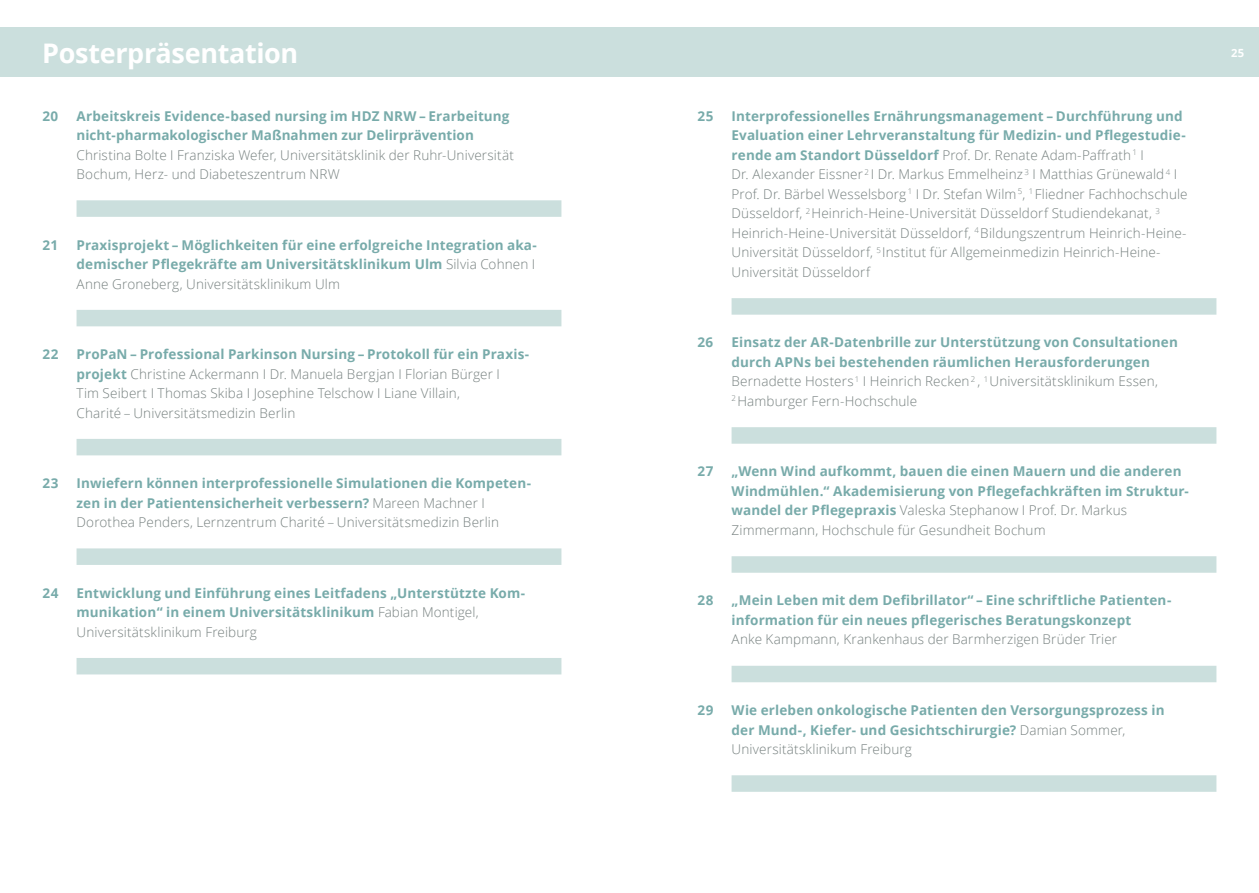
<style>
.page{position:relative;width:1259px;height:893px;background:#fff}
.page>*{position:absolute;margin:0;border:0;box-sizing:border-box;transform-origin:0 0}
.t1{font:700 27px "Open Sans";letter-spacing:-.015em;color:#fff}
.t2{font:700 13.5px/19.5px "Open Sans";letter-spacing:.01em;color:#78abaa}
.t3{font:300 13.5px/19.5px "Open Sans";letter-spacing:.01em;color:#76807f}
.t4{font:700 11.25px "Open Sans";color:#fff}
.s1{font-weight:300;color:#76807f}
.s2{font-weight:700;color:#78abaa}
</style>
<div class="page">
<div style="left:0;top:28px;width:1259px;height:49px;background:#cbdfdd"></div>
<div style="left:77px;top:200px;width:484px;height:17px;background:#cbdfdd"></div>
<div style="left:77px;top:310px;width:484px;height:16px;background:#cbdfdd"></div>
<div style="left:77px;top:439px;width:484px;height:16px;background:#cbdfdd"></div>
<div style="left:77px;top:548px;width:484px;height:17px;background:#cbdfdd"></div>
<div style="left:77px;top:658px;width:484px;height:16px;background:#cbdfdd"></div>
<div style="left:731px;top:298px;width:485px;height:17px;background:#cbdfdd"></div>
<div style="left:731px;top:427px;width:485px;height:17px;background:#cbdfdd"></div>
<div style="left:731px;top:556px;width:485px;height:17px;background:#cbdfdd"></div>
<div style="left:731px;top:666px;width:485px;height:16px;background:#cbdfdd"></div>
<div style="left:731px;top:775px;width:485px;height:17px;background:#cbdfdd"></div>
<h1 class="t1" style="left:42px;top:34px;width:257px">Posterpräsentation</h1>
<p class="t4" style="left:1231px;top:44px;width:15px">25</p>
<p class="t2" style="left:43px;top:106px;width:17px">20</p>
<p class="t2" style="left:77px;top:106px;width:434px">Arbeitskreis Evidence-based nursing im HDZ NRW – Erarbeitung nicht-pharmakologischer Maßnahmen zur Delirprävention</p>
<p class="t3" style="left:77px;top:145px;width:439px">Christina Bolte I Franziska Wefer, Universitätsklinik der Ruhr-Universität<br>Bochum, Herz- und Diabeteszentrum NRW</p>
<p class="t2" style="left:43px;top:235px;width:17px">21</p>
<p class="t2" style="left:77px;top:235px;width:462px">Praxisprojekt – Möglichkeiten für eine erfolgreiche Integration aka&shy;demischer Pflegekräfte am Universitätsklinikum Ulm <span class="s1">Silvia Cohnen I<br>Anne Groneberg, Universitätsklinikum Ulm</span></p>
<p class="t2" style="left:43px;top:344px;width:17px">22</p>
<p class="t3" style="left:77px;top:344px;width:454px"><span class="s2">ProPaN – Professional Parkinson Nursing – Protokoll für ein Praxis&shy;projekt</span> Christine Ackermann I Dr. Manuela Bergjan I Florian Bürger I<br>Tim Seibert I Thomas Skiba I Josephine Telschow I Liane Villain,<br>Charité – Universitätsmedizin Berlin</p>
<p class="t2" style="left:43px;top:473px;width:17px">23</p>
<p class="t2" style="left:77px;top:473px;width:456px">Inwiefern können interprofessionelle Simulationen die Kompeten&shy;zen in der Patientensicherheit verbessern? <span class="s1">Mareen Machner I<br>Dorothea Penders, Lernzentrum Charité – Universitätsmedizin Berlin</span></p>
<p class="t2" style="left:43px;top:583px;width:17px">24</p>
<p class="t2" style="left:77px;top:583px;width:450px">Entwicklung und Einführung eines Leitfadens „Unterstützte Kom&shy;munikation“ in einem Universitätsklinikum <span class="s1">Fabian Montigel,<br>Universitätsklinikum Freiburg</span></p>
<p class="t2" style="left:697px;top:106px;width:17px">25</p>
<p class="t3" style="left:731px;top:106px;width:458px"><span class="s2">Interprofessionelles Ernährungsmanagement – Durchführung und Evaluation einer Lehrveranstaltung für Medizin- und Pflegestudie&shy;rende am Standort Düsseldorf</span> Prof. Dr. Renate Adam-Paffrath <sup>1</sup> I<br>Dr. Alexander Eissner <sup>2</sup> I Dr. Markus Emmelheinz <sup>3</sup> I Matthias Grünewald <sup>4</sup> I Prof. Dr. Bärbel Wesselsborg <sup>1</sup> I Dr. Stefan Wilm <sup>5</sup>, <sup>1</sup> Fliedner Fachhochschule Düsseldorf, <sup>2</sup> Heinrich-Heine-Universität Düsseldorf Studiendekanat, <sup>3<br></sup>Heinrich-Heine-Universität Düsseldorf, <sup>4</sup> Bildungszentrum Heinrich-Heine-Universität Düsseldorf, <sup>5</sup> Institut für Allgemeinmedizin Heinrich-Heine-Universität Düsseldorf</p>
<p class="t2" style="left:697px;top:332px;width:17px">26</p>
<p class="t2" style="left:731px;top:332px;width:448px">Einsatz der AR-Datenbrille zur Unterstützung von Consultationen durch APNs bei bestehenden räumlichen Herausforderungen <span class="s1">Bernadette Hosters</span> <sup>1</sup> <span class="s1">I Heinrich Recken</span> <sup>2</sup> <span class="s1">,</span> <sup>1</sup> <span class="s1">Universitätsklinikum Essen,<br></span><sup>2</sup> <span class="s1">Hamburger Fern-Hochschule</span></p>
<p class="t2" style="left:697px;top:461px;width:17px">27</p>
<p class="t2" style="left:731px;top:461px;width:459px">„Wenn Wind aufkommt, bauen die einen Mauern und die anderen Windmühlen.“ Akademisierung von Pflegefachkräften im Struktur&shy;wandel der Pflegepraxis <span class="s1">Valeska Stephanow I Prof. Dr. Markus Zimmermann, Hochschule für Gesundheit Bochum</span></p>
<p class="t2" style="left:697px;top:590px;width:17px">28</p>
<p class="t2" style="left:731px;top:590px;width:441px">„Mein Leben mit dem Defibrillator“ – Eine schriftliche Patienten&shy;information für ein neues pflegerisches Beratungskonzept</p>
<p class="t3" style="left:731px;top:629px;width:387px">Anke Kampmann, Krankenhaus der Barmherzigen Brüder Trier</p>
<p class="t2" style="left:697px;top:700px;width:17px">29</p>
<p class="t2" style="left:731px;top:700px;width:434px">Wie erleben onkologische Patienten den Versorgungsprozess in der Mund-, Kiefer- und Gesichtschirurgie? <span class="s1">Damian Sommer,<br>Universitätsklinikum Freiburg</span></p>
</div>
